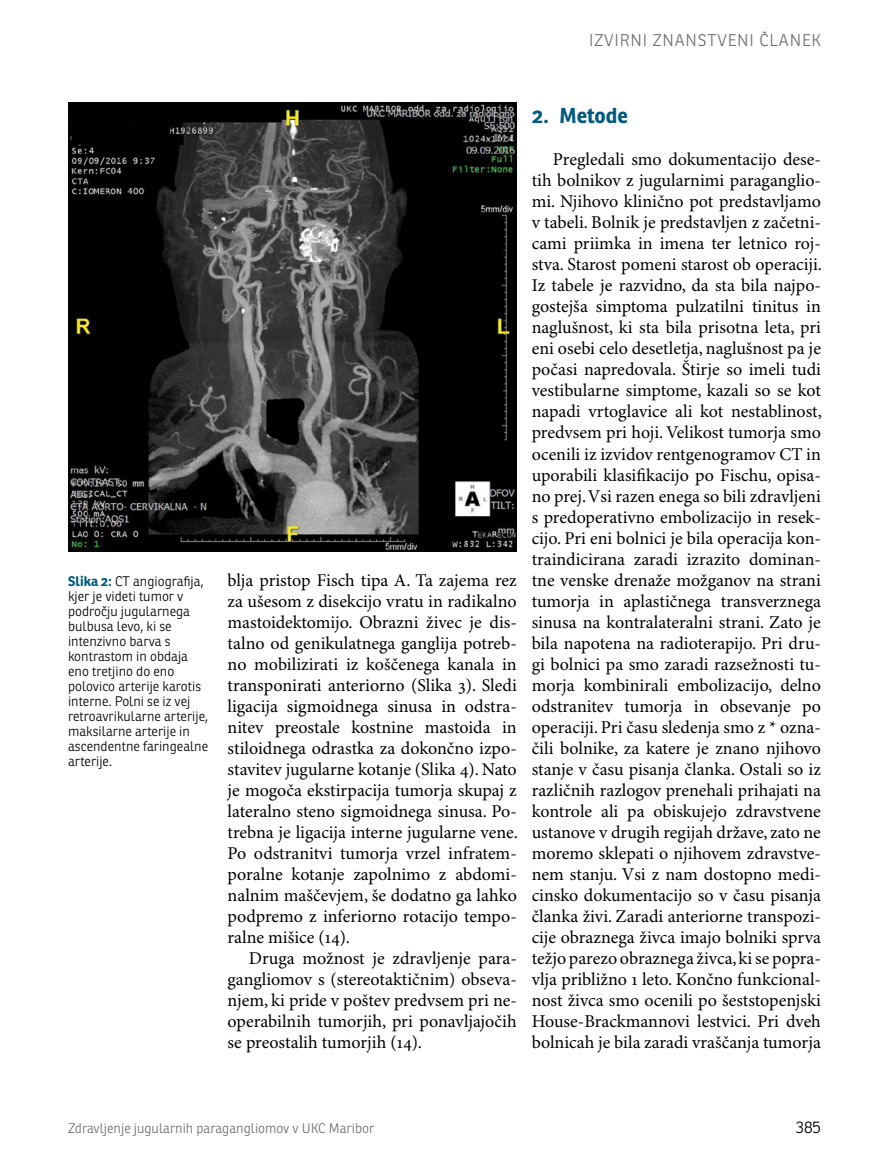
<style>
.page{position:relative;width:872px;height:1166px;background:#fff}
.page>*{position:absolute;margin:0;border:0;box-sizing:border-box;transform-origin:0 0}
.t1{font:700 21px "Ronnia";color:#005b7f}
.t2{font:18px/21px "Minion Pro";color:#000;text-align:justify}
.t3{font:300 16.5px "Ronnia";letter-spacing:.05em;color:#6d6e71}
.t4{font:300 16.5px "Ronnia";color:#000}
.t5{font:300 13.5px/15px "Ronnia";color:#000}
.t6{font:300 13.5px "Ronnia";color:#6d6e71}
.s1{font-weight:700;color:#005b7f}
</style>
<div class="page">
<img style="left:68px;top:102px;width:449px;height:449px">
<p class="t3" style="left:589px;top:30px;width:231px">Izvi rni znanstveni članek</p>
<p class="t5" style="left:68px;top:573px;width:142px"><span class="s1">Slika 2:</span> CT angiografija, kjer je videti tumor v področju jugularnega bulbusa levo, ki se intenzivno barva s kontrastom in obdaja eno tretjino do eno polovico arterije karotis interne. Polni se iz vej retroavrikularne arterije, maksilarne arterije in ascendentne faringealne arterije.</p>
<p class="t2" style="left:227px;top:570px;width:292px">blja pristop Fisch tipa A. Ta zajema rez za ušesom z disekcijo vratu in radikalno mastoidektomijo. Obrazni živec je dis&shy;talno od genikulatnega ganglija potreb&shy;no mobilizirati iz koščenega kanala in transponirati anteriorno (Slika 3). Sledi ligacija sigmoidnega sinusa in odstra&shy;nitev preostale kostnine mastoida in stiloidnega odrastka za dokončno izpo&shy;stavitev jugularne kotanje (Slika 4). Nato je mogoča ekstirpacija tumorja skupaj z lateralno steno sigmoidnega sinusa. Po&shy;trebna je ligacija interne jugularne vene.<br>Po odstranitvi tumorja vrzel infratem&shy;poralne kotanje zapolnimo z abdomi&shy;nalnim maščevjem, še dodatno ga lahko podpremo z inferiorno rotacijo tempo&shy;ralne mišice (14).</p>
<p class="t2" style="left:227px;top:948px;width:291px;text-indent:21px">Druga možnost je zdravljenje para&shy;gangliomov s (stereotaktičnim) obseva&shy;njem, ki pride v poštev predvsem pri ne&shy;operabilnih tumorjih, pri ponavljajočih se preostalih tumorjih (14).</p>
<p class="t1" style="left:531px;top:102px;width:98px">2. Metode</p>
<p class="t2" style="left:531px;top:150px;width:292px;text-indent:21px">Pregledali smo dokumentacijo dese&shy;tih bolnikov z jugularnimi paraganglio&shy;mi. Njihovo klinično pot predstavljamo v tabeli. Bolnik je predstavljen z začetni&shy;cami priimka in imena ter letnico roj&shy;stva. Starost pomeni starost ob operaciji.<br>Iz tabele je razvidno, da sta bila najpo&shy;gostejša simptoma pulzatilni tinitus in naglušnost, ki sta bila prisotna leta, pri eni osebi celo desetletja, naglušnost pa je počasi napredovala. Štirje so imeli tudi vestibularne simptome, kazali so se kot napadi vrtoglavice ali kot nestablinost, predvsem pri hoji. Velikost tumorja smo ocenili iz izvidov rentgenogramov CT in uporabili klasifikacijo po Fischu, opisa&shy;no prej. Vsi razen enega so bili zdravljeni s predoperativno embolizacijo in resek&shy;cijo. Pri eni bolnici je bila operacija kon&shy;traindicirana zaradi izrazito dominan&shy;tne venske drenaže možganov na strani tumorja in aplastičnega transverznega sinusa na kontralateralni strani. Zato je bila napotena na radioterapijo. Pri dru&shy;gi bolnici pa smo zaradi razsežnosti tu&shy;morja kombinirali embolizacijo, delno odstranitev tumorja in obsevanje po operaciji. Pri času sledenja smo z * ozna&shy;čili bolnike, za katere je znano njihovo stanje v času pisanja članka. Ostali so iz različnih razlogov prenehali prihajati na kontrole ali pa obiskujejo zdravstvene ustanove v drugih regijah države, zato ne moremo sklepati o njihovem zdravstve&shy;nem stanju. Vsi z nam dostopno medi&shy;cinsko dokumentacijo so v času pisanja članka živi. Zaradi anteriorne transpozi&shy;cije obraznega živca imajo bolniki sprva težjo parezo obraznega živca, ki se popra&shy;vlja približno 1 leto. Končno funkcional&shy;nost živca smo ocenili po šeststopenjski House-Brackmannovi lestvici. Pri dveh bolnicah je bila zaradi vraščanja tumorja</p>
<p class="t6" style="left:68px;top:1119px;width:308px">Zdravljenje jugularnih paragangliomov v UKC Maribor</p>
<p class="t4" style="left:796px;top:1116px;width:26px">385</p>
</div>
